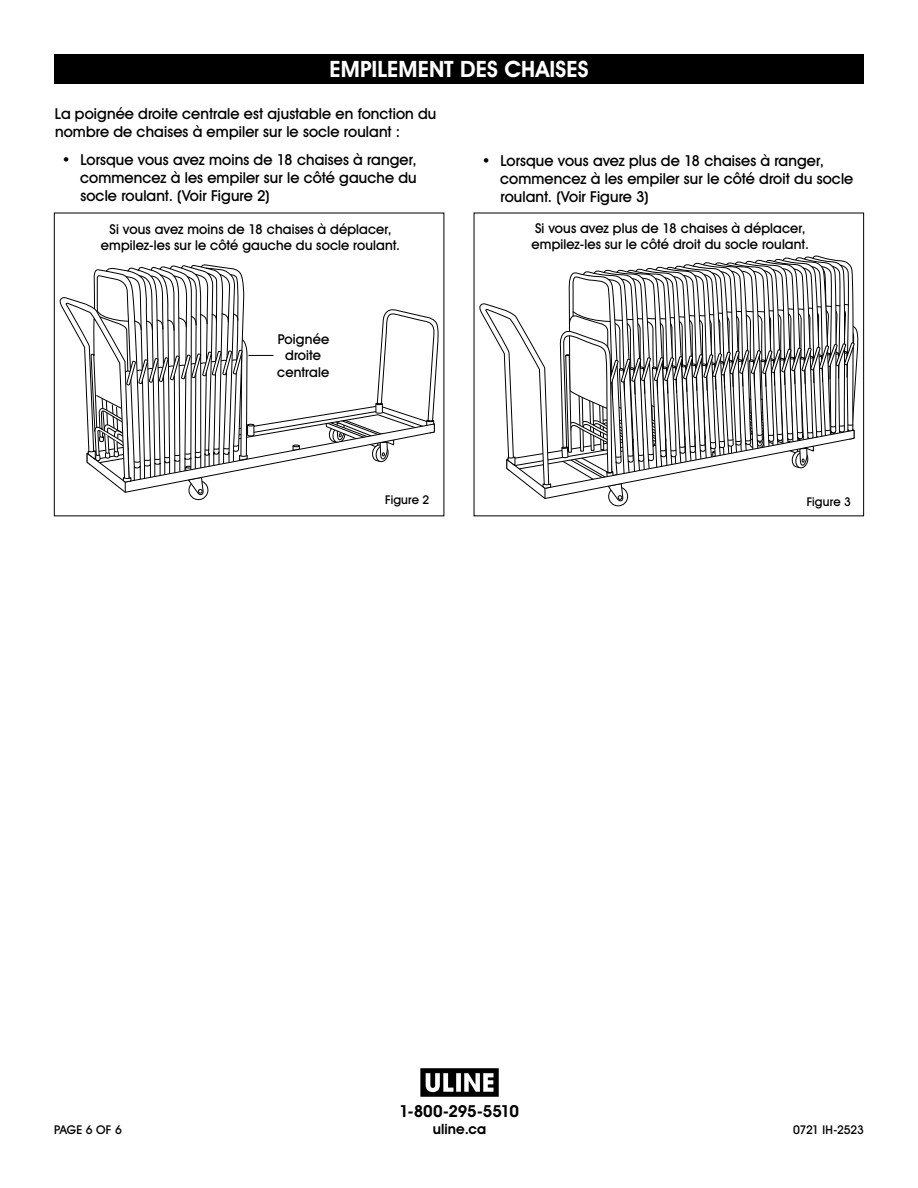
<style>
.page{position:relative;width:918px;height:1188px;background:#fff}
.page>*{position:absolute;margin:0;border:0;box-sizing:border-box;transform-origin:0 0}
.t1{font:700 22.5px "Uline Two Knine";letter-spacing:.005em;color:#fff}
.t2{font:700 16.5px "Uline Two Knine";letter-spacing:-.015em;color:#000}
.t3{font:15px/18px "Uline Two Knine";letter-spacing:.005em;color:#000}
.t4{font:700 14.25px "Uline Two Knine";letter-spacing:.01em;color:#000}
.t5{font:13.5px/16.2px "Uline Two Knine";letter-spacing:.01em;color:#000;text-align:center}
.t6{font:12px "Uline Two Knine";color:#000}
.t7{font:12px "Uline Two Knine";letter-spacing:-.02em;color:#000}
</style>
<div class="page">
<div style="left:189px;top:480px;width:19px;height:20px;border:1px solid #000;border-radius:50%"></div>
<svg style="left:609px;top:487px;width:19px;height:19px"></svg>
<div style="left:608px;top:487px;width:20px;height:19px;border:1px solid #000;border-radius:50%"></div>
<svg style="left:479px;top:255px;width:380px;height:246px"></svg>
<div style="left:54px;top:54px;width:810px;height:30px;background:#000"></div>
<svg style="left:59px;top:213px;width:381px;height:282px"></svg>
<svg style="left:420px;top:1068px;width:79px;height:29px"></svg>
<h1 class="t1" style="left:329px;top:56px;width:261px">EMPILEMENT DES CHAISES</h1>
<p class="t3" style="left:55px;top:104px;width:383px">La poignée droite centrale est ajustable en fonction du nombre de chaises à empiler sur le socle roulant :</p>
<p class="t3" style="left:80px;top:151px;width:338px;text-align:justify;text-indent:-18px">• Lorsque vous avez moins de 18 chaises à ranger, commencez à les empiler sur le côté gauche du socle roulant. (Voir Figure 2)</p>
<p class="t3" style="left:500px;top:151px;width:355px;text-indent:-18px">• Lorsque vous avez plus de 18 chaises à ranger, commencez à les empiler sur le côté droit du socle roulant. (Voir Figure 3)</p>
<p class="t5" style="left:101px;top:221px;width:301px">Si vous avez moins de 18 chaises à déplacer, empilez-les sur le côté gauche du socle roulant.</p>
<p class="t5" style="left:531px;top:220px;width:279px;text-align:left">Si vous avez plus de 18 chaises à déplacer, empilez-les sur le côté droit du socle roulant.</p>
<p class="t5" style="left:277px;top:331px;width:54px">Poignée droite centrale</p>
<p class="t6" style="left:385px;top:493px;width:46px">Figure 2</p>
<p class="t6" style="left:807px;top:494px;width:46px">Figure 3</p>
<p class="t2" style="left:399px;top:1101px;width:121px">1-800-295-5510</p>
<p class="t4" style="left:433px;top:1120px;width:55px">uline.ca</p>
<p class="t6" style="left:54px;top:1122px;width:69px">PAGE 6 OF 6</p>
<p class="t7" style="left:793px;top:1122px;width:72px">0721 IH-2523</p>
</div>
